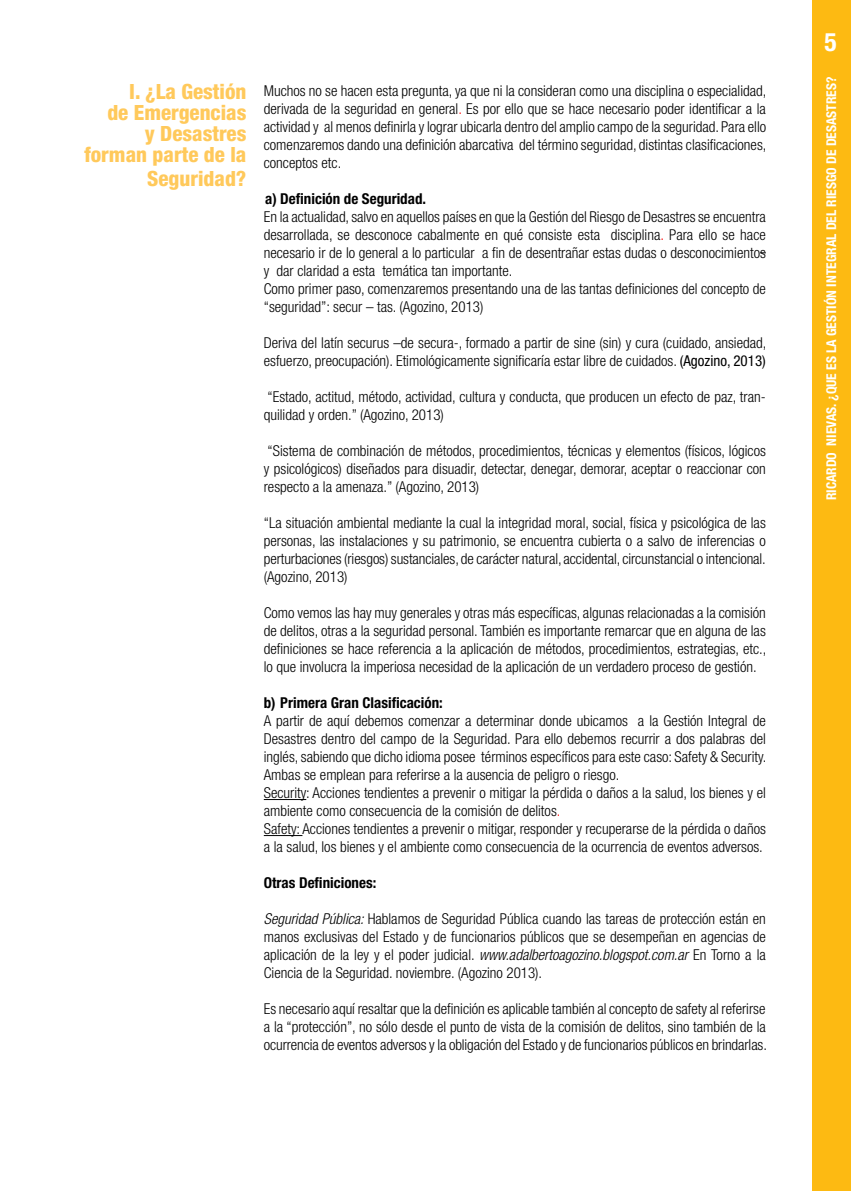
<style>
.page{position:relative;width:851px;height:1191px;background:#fff}
.page>*{position:absolute;margin:0;border:0;box-sizing:border-box;transform-origin:0 0}
.t1{font:700 condensed 25.5px "Helvetica Neue LT Std";color:#fff}
.t2{font:800 condensed 21px/21px "Helvetica Neue LT Std";color:#ffc95b;text-align:right}
.t3{font:300 condensed 15px/18px "Helvetica Neue LT Std";color:#000;text-align:justify}
.t4{font:700 condensed 15px "Helvetica Neue LT Std";color:#000}
.t5{font:700 condensed 13.5px "Helvetica Neue LT Std";color:#fff}
.s1{color:#f00}
.s2{font-weight:400}
.s3{font-style:italic}
</style>
<div class="page">
<div style="left:812px;top:0;width:38px;height:1191px;background:#fdba12"></div>
<hr style="left:264px;top:799px;width:42px;height:1px;background:#000">
<hr style="left:264px;top:835px;width:38px;height:1px;background:#000">
<h2 class="t2" style="left:84px;top:81px;width:163px">I. ¿La Gestión<br>de Emergencias<br>y Desastres forman parte de la</h2>
<h2 class="t2" style="left:147px;top:168px;width:101px">Seguridad?</h2>
<p class="t3" style="left:264px;top:81px;width:504px">Muchos no se hacen esta pregunta, ya que ni la consideran como una disciplina o especialidad, derivada de la seguridad en general<span class="s1">.</span> Es por ello que se hace necesario poder identificar a la actividad y al menos definirla y lograr ubicarla dentro del amplio campo de la seguridad. Para ello comenzaremos dando una definición abarcativa del término seguridad, distintas clasificaciones, conceptos etc.</p>
<p class="t4" style="left:265px;top:189px;width:162px">a) Definición de Seguridad.</p>
<p class="t3" style="left:264px;top:207px;width:503px;text-align:left">En la actualidad, salvo en aquellos países en que la Gestión del Riesgo de Desastres se encuentra desarrollada, se desconoce cabalmente en qué consiste esta disciplina<span class="s1">.</span> Para ello se hace necesario ir de lo general a lo particular a fin de desentrañar estas dudas o desconocimientos y dar claridad a esta temática tan importante.<br>Como primer paso, comenzaremos presentando una de las tantas definiciones del concepto de “seguridad”: secur – tas. (Agozino, 2013)</p>
<p class="t3" style="left:264px;top:333px;width:504px">Deriva del latín securus –de secura-, formado a partir de sine (sin) y cura (cuidado, ansiedad, esfuerzo, preocupación). Etimológicamente significaría estar libre de cuidados. <span class="s2">(Agozino, 2013)</span></p>
<p class="t3" style="left:264px;top:387px;width:503px">“Estado, actitud, método, actividad, cultura y conducta, que producen un efecto de paz, tran&shy;quilidad y orden.” (Agozino, 2013)</p>
<p class="t3" style="left:264px;top:441px;width:503px">“Sistema de combinación de métodos, procedimientos, técnicas y elementos (físicos, lógicos y psicológicos) diseñados para disuadir, detectar, denegar, demorar, aceptar o reaccionar con respecto a la amenaza.” (Agozino, 2013)</p>
<p class="t3" style="left:264px;top:513px;width:503px">“La situación ambiental mediante la cual la integridad moral, social, física y psicológica de las personas, las instalaciones y su patrimonio, se encuentra cubierta o a salvo de inferencias o perturbaciones (riesgos) sustanciales, de carácter natural, accidental, circunstancial o intencional. (Agozino, 2013)</p>
<p class="t3" style="left:264px;top:603px;width:504px">Como vemos las hay muy generales y otras más específicas, algunas relacionadas a la comisión de delitos, otras a la seguridad personal. También es importante remarcar que en alguna de las definiciones se hace referencia a la aplicación de métodos, procedimientos, estrategias, etc., lo que involucra la imperiosa necesidad de la aplicación de un verdadero proceso de gestión.</p>
<p class="t4" style="left:264px;top:693px;width:180px">b) Primera Gran Clasificación:</p>
<p class="t3" style="left:264px;top:711px;width:504px;text-align:left">A partir de aquí debemos comenzar a determinar donde ubicamos a la Gestión Integral de Desastres dentro del campo de la Seguridad. Para ello debemos recurrir a dos palabras del inglés, sabiendo que dicho idioma posee términos específicos para este caso: Safety &amp; Security.<br>Ambas se emplean para referirse a la ausencia de peligro o riesgo.<br>Security: Acciones tendientes a prevenir o mitigar la pérdida o daños a la salud, los bienes y el ambiente como consecuencia de la comisión de delitos<span class="s1">.<br></span>Safety: Acciones tendientes a prevenir o mitigar, responder y recuperarse de la pérdida o daños a la salud, los bienes y el ambiente como consecuencia de la ocurrencia de eventos adversos.</p>
<p class="t4" style="left:264px;top:873px;width:114px">Otras Definiciones:</p>
<p class="t3" style="left:264px;top:909px;width:503px"><span class="s3">Seguridad Pública:</span> Hablamos de Seguridad Pública cuando las tareas de protección están en manos exclusivas del Estado y de funcionarios públicos que se desempeñan en agencias de aplicación de la ley y el poder judicial. <span class="s3">www.adalbertoagozino.blogspot.com.ar</span> En Torno a la Ciencia de la Seguridad. noviembre. (Agozino 2013).</p>
<p class="t3" style="left:264px;top:999px;width:504px">Es necesario aquí resaltar que la definición es aplicable también al concepto de safety al referirse a la “protección”, no sólo desde el punto de vista de la comisión de delitos, sino también de la ocurrencia de eventos adversos y la obligación del Estado y de funcionarios públicos en brindarlas.</p>
<h1 class="t1" style="left:824px;top:26px;width:14px">5</h1>
<p class="t5" style="left:823px;top:500px;width:425px;rotate:-90deg">RICARDO NIEVAS. ¿QUE ES LA GESTIÓN INTEGRAL DEL RIESGO DE DESASTRES?</p>
</div>
